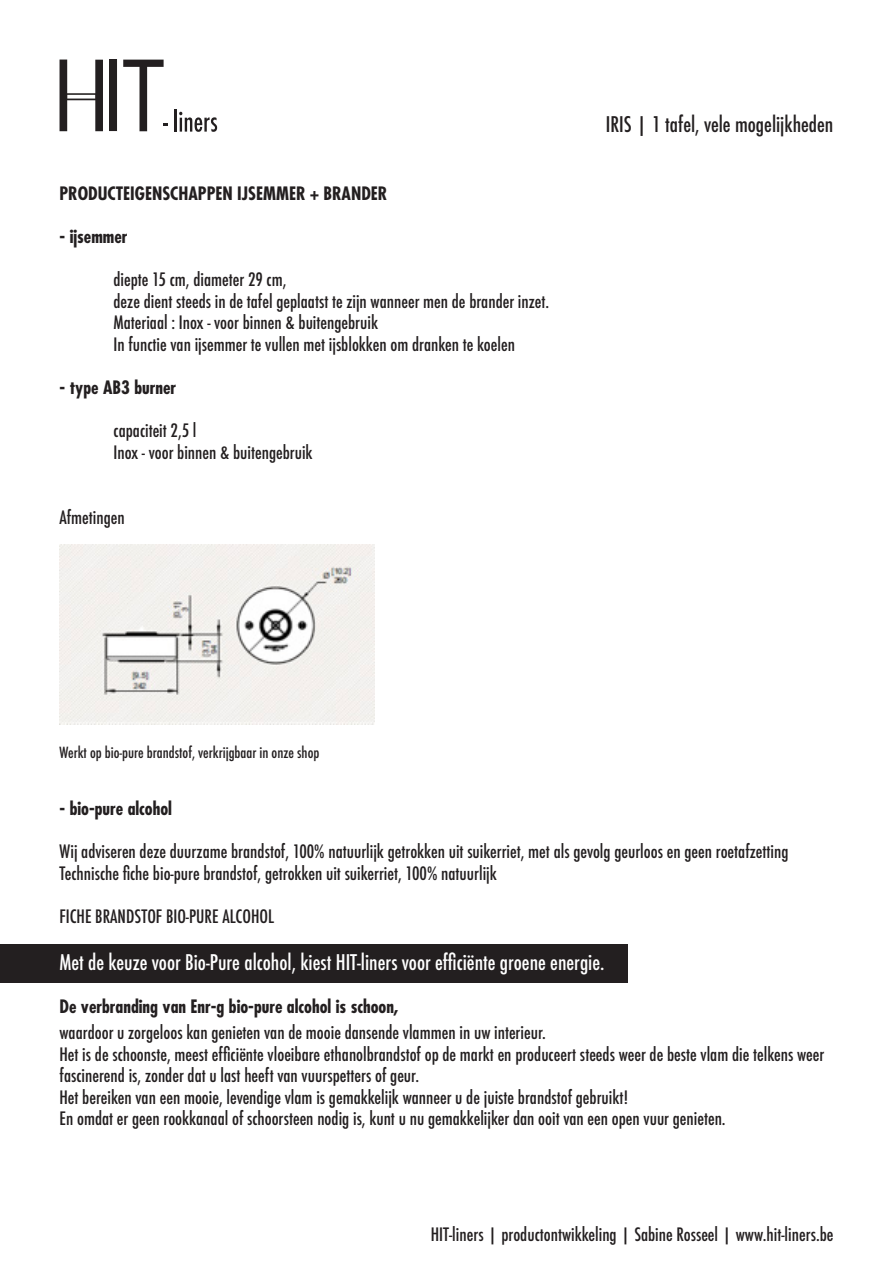
<style>
.page{position:relative;width:893px;height:1263px;background:#fff}
.page>*{position:absolute;margin:0;border:0;box-sizing:border-box;transform-origin:0 0}
.t1{font:500 condensed 21px "Futura";color:#fff}
.t2{font:500 condensed 21px "Futura";color:#231f20}
.t3{font:500 condensed 18px/21.6px "Futura";color:#231f20}
.t4{font:700 condensed 18px "Futura";color:#231f20}
.t5{font:500 condensed 15px "Futura";color:#231f20}
</style>
<div class="page">
<hr style="left:175px;top:109px;width:2px;height:23px;background:#231f20">
<svg style="left:179px;top:112px;width:38px;height:20px"></svg>
<svg style="left:109px;top:60px;width:8px;height:71px"></svg>
<svg style="left:123px;top:60px;width:45px;height:71px"></svg>
<svg style="left:60px;top:60px;width:43px;height:71px"></svg>
<div style="left:0;top:945px;width:628px;height:38px;background:#231f20"></div>
<img style="left:60px;top:544px;width:315px;height:180px">
<p class="t4" style="left:60px;top:181px;width:329px">PRODUCTEIGENSCHAPPEN IJSEMMER + BRANDER</p>
<p class="t4" style="left:60px;top:224px;width:70px">- ijsemmer</p>
<p class="t3" style="left:114px;top:269px;width:174px">diepte 15 cm, diameter 29 cm,</p>
<p class="t3" style="left:114px;top:290px;width:437px">deze dient steeds in de tafel geplaatst te zijn wanneer men de brander inzet.</p>
<p class="t3" style="left:114px;top:312px;width:266px">Materiaal : Inox - voor binnen &amp; buitengebruik</p>
<p class="t3" style="left:114px;top:333px;width:403px">In functie van ijsemmer te vullen met ijsblokken om dranken te koelen</p>
<p class="t4" style="left:60px;top:376px;width:118px">- type AB3 burner</p>
<p class="t3" style="left:114px;top:420px;width:85px">capaciteit 2,5 l</p>
<p class="t3" style="left:114px;top:441px;width:201px">Inox - voor binnen &amp; buitengebruik</p>
<p class="t3" style="left:60px;top:506px;width:67px">Afmetingen</p>
<p class="t2" style="left:606px;top:111px;width:229px">IRIS | 1 tafel, vele mogelijkheden</p>
<p class="t5" style="left:60px;top:742px;width:261px">Werkt op bio-pure brandstof, verkrijgbaar in onze shop</p>
<p class="t4" style="left:60px;top:797px;width:114px">- bio-pure alcohol</p>
<p class="t3" style="left:60px;top:841px;width:730px">Wij adviseren deze duurzame brandstof, 100% natuurlijk getrokken uit suikerriet, met als gevolg geurloos en geen roetafzetting</p>
<p class="t3" style="left:60px;top:863px;width:439px">Technische fiche bio-pure brandstof, getrokken uit suikerriet, 100% natuurlijk</p>
<p class="t3" style="left:60px;top:906px;width:216px">FICHE BRANDSTOF BIO-PURE ALCOHOL</p>
<p class="t1" style="left:60px;top:949px;width:547px">Met de keuze voor Bio-Pure alcohol, kiest HIT-liners voor efficiënte groene energie.</p>
<p class="t4" style="left:60px;top:995px;width:340px">De verbranding van Enr-g bio-pure alcohol is schoon,</p>
<p class="t3" style="left:60px;top:1022px;width:488px">waardoor u zorgeloos kan genieten van de mooie dansende vlammen in uw interieur.</p>
<p class="t3" style="left:60px;top:1043px;width:766px">Het is de schoonste, meest efficiënte vloeibare ethanolbrandstof op de markt en produceert steeds weer de beste vlam die telkens weer fascinerend is, zonder dat u last heeft van vuurspetters of geur.</p>
<p class="t3" style="left:60px;top:1086px;width:570px">Het bereiken van een mooie, levendige vlam is gemakkelijk wanneer u de juiste brandstof gebruikt!</p>
<p class="t3" style="left:60px;top:1108px;width:668px">En omdat er geen rookkanaal of schoorsteen nodig is, kunt u nu gemakkelijker dan ooit van een open vuur genieten.</p>
<p class="t3" style="left:431px;top:1223px;width:404px">HIT-liners | productontwikkeling | Sabine Rosseel | www.hit-liners.be</p>
</div>
